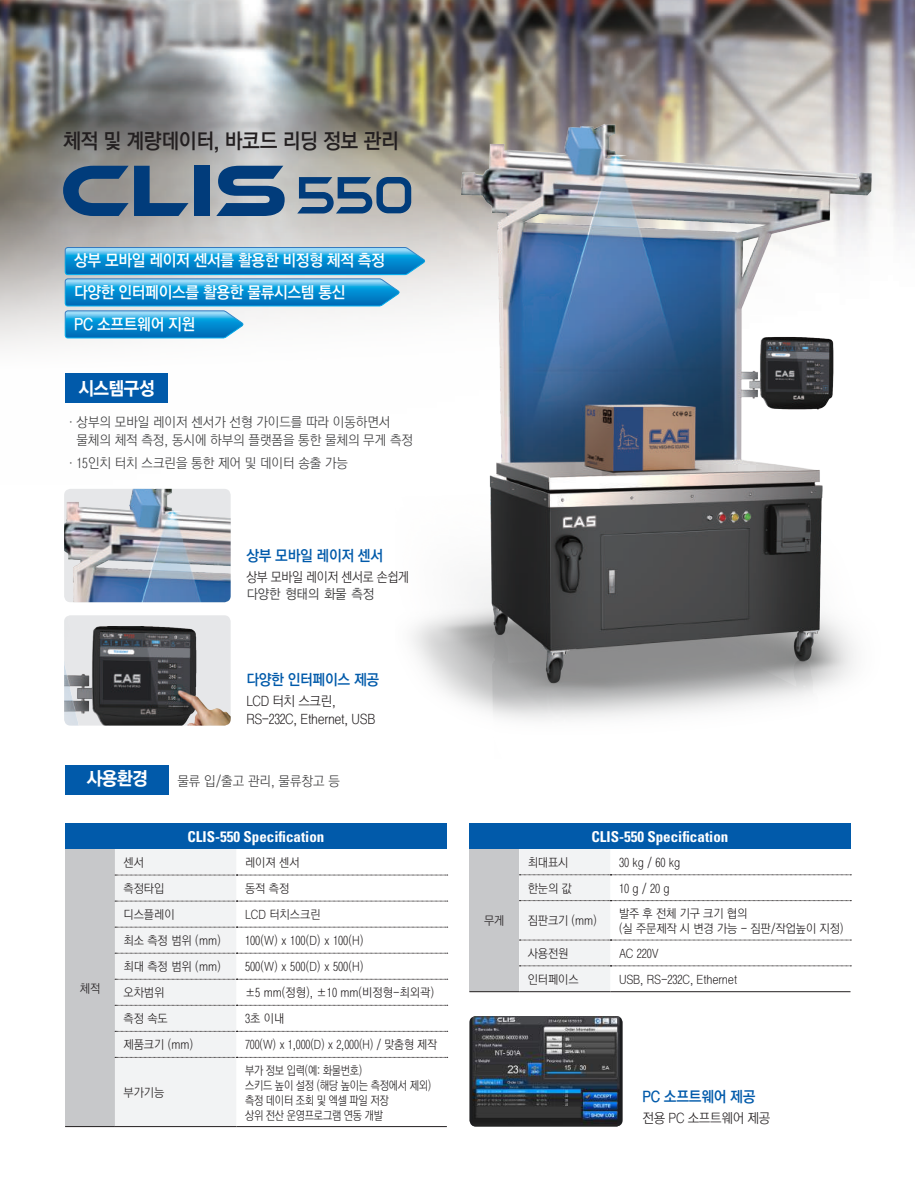
<style>
.page{position:relative;width:915px;height:1191px;background:#fff}
.page>*{position:absolute;margin:0;border:0;box-sizing:border-box;transform-origin:0 0}
.t1{font:21px "YGO540";letter-spacing:-.025em;color:#231f20;scale:.95 1}
.t2{font:18.75px "YDIYGO350";letter-spacing:-.025em;color:#fff;scale:.9 1}
.t3{font:16.05px/31.3px "YGO540";letter-spacing:-.025em;color:#fff;scale:.95 1}
.t4{font:700 condensed 15px "Univers LT Std";color:#fff}
.t5{font:15px "YGO540";letter-spacing:-.025em;color:#015aaa;scale:.95 1}
.t6{font:13.5px/18px "YGO520";letter-spacing:-.005em;color:#3e3e3f;scale:.95 1}
.t7{font:13.5px/18px "YGO520";letter-spacing:-.025em;color:#231f20;scale:.95 1}
.t8{font:13.5px "YGO520";letter-spacing:-.025em;color:#231f20;scale:.9 1}
.t9{font:13.5px "YDIYGO120";letter-spacing:-.08em;color:#3e3e3f;scale:.9 1}
.t10{font:12px/15px "YGO520";letter-spacing:-.01em;color:#231f20;scale:.95 1}
.t11{font:12px/15px "YGO520";letter-spacing:-.01em;color:#231f20;scale:.86 1}
.t12{font:12px "YGO520";letter-spacing:-.01em;color:#231f20;scale:.92 1}
</style>
<div class="page">
<img style="left:0;top:0;width:914px;height:374px">
<img style="left:395px;top:105px;width:519px;height:615px">
<svg style="left:64px;top:247px;width:361px;height:92px"></svg>
<svg style="left:63px;top:166px;width:125px;height:50px;background:#556f8a"></svg>
<div style="left:194px;top:166px;width:15px;height:50px;background:#013c7b"></div>
<svg style="left:216px;top:166px;width:68px;height:50px;background:#426a93"></svg>
<svg style="left:297px;top:177px;width:114px;height:36px;background:#607b97"></svg>
<img style="left:64px;top:489px;width:166px;height:113px">
<img style="left:64px;top:615px;width:166px;height:110px">
<div style="left:65px;top:765px;width:104px;height:29px;background:#015aaa"></div>
<div style="left:65px;top:374px;width:103px;height:29px;background:#015aaa"></div>
<div style="left:65px;top:823px;width:381px;height:26px;background:#015aaa"></div>
<div style="left:65px;top:849px;width:50px;height:277px;background:#c7c8ca"></div>
<hr style="left:65px;top:1126px;width:50px;height:1px;background:#231f20">
<hr style="left:115px;top:1126px;width:121px;height:1px;background:#231f20">
<hr style="left:236px;top:1126px;width:210px;height:1px;background:#231f20">
<svg style="left:115px;top:849px;width:332px;height:277px"></svg>
<div style="left:469px;top:823px;width:381px;height:26px;background:#015aaa"></div>
<div style="left:469px;top:849px;width:50px;height:142px;background:#c7c8ca"></div>
<svg style="left:519px;top:849px;width:332px;height:142px"></svg>
<hr style="left:469px;top:991px;width:50px;height:1px;background:#231f20">
<hr style="left:519px;top:991px;width:91px;height:1px;background:#231f20">
<hr style="left:610px;top:991px;width:240px;height:1px;background:#231f20">
<svg style="left:469px;top:1016px;width:153px;height:110px"></svg>
<img style="left:472px;top:1016px;width:147px;height:110px">
<h1 class="t1" style="left:63px;top:130px;width:355px">체적 및 계량데이터, 바코드 리딩 정보 관리</h1>
<h3 class="t3" style="left:74px;top:246px;width:328px">상부 모바일 레이저 센서를 활용한 비정형 체적 측정 다양한 인터페이스를 활용한 물류시스템 통신</h3>
<h3 class="t3" style="left:74px;top:309px;width:129px">PC 소프트웨어 지원</h3>
<h2 class="t2" style="left:78px;top:379px;width:86px">시스템구성</h2>
<p class="t6" style="left:76px;top:414px;width:356px;text-indent:-11px">ㆍ상부의 모바일 레이저 센서가 선형 가이드를 따라 이동하면서 물체의 체적 측정, 동시에 하부의 플랫폼을 통한 물체의 무게 측정</p>
<p class="t6" style="left:65px;top:454px;width:299px">ㆍ15인치 터치 스크린을 통한 제어 및 데이터 송출 가능</p>
<p class="t5" style="left:246px;top:548px;width:145px">상부 모바일 레이저 센서</p>
<p class="t8" style="left:246px;top:570px;width:182px">상부 모바일 레이저 센서로 손쉽게</p>
<p class="t9" style="left:246px;top:587px;width:144px">다양한 형태의 화물 측정</p>
<p class="t5" style="left:246px;top:672px;width:141px">다양한 인터페이스 제공</p>
<p class="t7" style="left:246px;top:693px;width:137px">LCD 터치 스크린,<br>RS-232C, Ethernet, USB</p>
<h2 class="t2" style="left:87px;top:769px;width:69px">사용환경</h2>
<p class="t6" style="left:177px;top:773px;width:172px">물류 입/출고 관리, 물류창고 등</p>
<p class="t10" style="left:80px;top:981px;width:23px">체적</p>
<p class="t4" style="left:187px;top:827px;width:138px">CLIS-550 Specification</p>
<p class="t10" style="left:123px;top:855px;width:23px">센서</p>
<p class="t10" style="left:245px;top:855px;width:59px">레이져 센서</p>
<p class="t10" style="left:123px;top:881px;width:45px">측정타입</p>
<p class="t10" style="left:245px;top:881px;width:48px">동적 측정</p>
<p class="t10" style="left:123px;top:907px;width:56px">디스플레이</p>
<p class="t10" style="left:245px;top:907px;width:81px">LCD 터치스크린</p>
<p class="t10" style="left:123px;top:933px;width:104px">최소 측정 범위 (mm)</p>
<p class="t10" style="left:245px;top:933px;width:126px">100(W) x 100(D) x 100(H)</p>
<p class="t10" style="left:123px;top:959px;width:104px">최대 측정 범위 (mm)</p>
<p class="t10" style="left:245px;top:959px;width:126px">500(W) x 500(D) x 500(H)</p>
<p class="t10" style="left:123px;top:986px;width:45px">오차범위</p>
<p class="t10" style="left:245px;top:986px;width:200px">±5 mm(정형), ±10 mm(비정형-최외곽)</p>
<p class="t10" style="left:123px;top:1012px;width:48px">측정 속도</p>
<p class="t10" style="left:245px;top:1012px;width:43px">3초 이내</p>
<p class="t10" style="left:123px;top:1038px;width:75px">제품크기 (mm)</p>
<p class="t12" style="left:245px;top:1038px;width:210px">700(W) x 1,000(D) x 2,000(H) / 맞춤형 제작</p>
<p class="t10" style="left:123px;top:1085px;width:45px">부가기능</p>
<p class="t11" style="left:245px;top:1063px;width:218px">부가 정보 입력(예: 화물번호)<br>스키드 높이 설정 (해당 높이는 측정에서 제외) 측정 데이터 조회 및 엑셀 파일 저장<br>상위 전산 운영프로그램 연동 개발</p>
<p class="t10" style="left:484px;top:914px;width:23px">무게</p>
<p class="t4" style="left:591px;top:827px;width:138px">CLIS-550 Specification</p>
<p class="t10" style="left:527px;top:855px;width:44px">최대표시</p>
<p class="t10" style="left:618px;top:855px;width:66px">30 kg / 60 kg</p>
<p class="t10" style="left:527px;top:881px;width:48px">한눈의 값</p>
<p class="t10" style="left:618px;top:881px;width:55px">10 g / 20 g</p>
<p class="t10" style="left:527px;top:914px;width:74px">짐판크기 (mm)</p>
<p class="t10" style="left:618px;top:906px;width:238px">발주 후 전체 기구 크기 협의<br>(실 주문제작 시 변경 가능 - 짐판/작업높이 지정)</p>
<p class="t10" style="left:527px;top:946px;width:44px">사용전원</p>
<p class="t10" style="left:618px;top:946px;width:43px">AC 220V</p>
<p class="t10" style="left:527px;top:972px;width:55px">인터페이스</p>
<p class="t10" style="left:618px;top:972px;width:126px">USB, RS-232C, Ethernet</p>
<p class="t5" style="left:642px;top:1088px;width:120px">PC 소프트웨어 제공</p>
<p class="t7" style="left:642px;top:1109px;width:136px">전용 PC 소프트웨어 제공</p>
</div>
